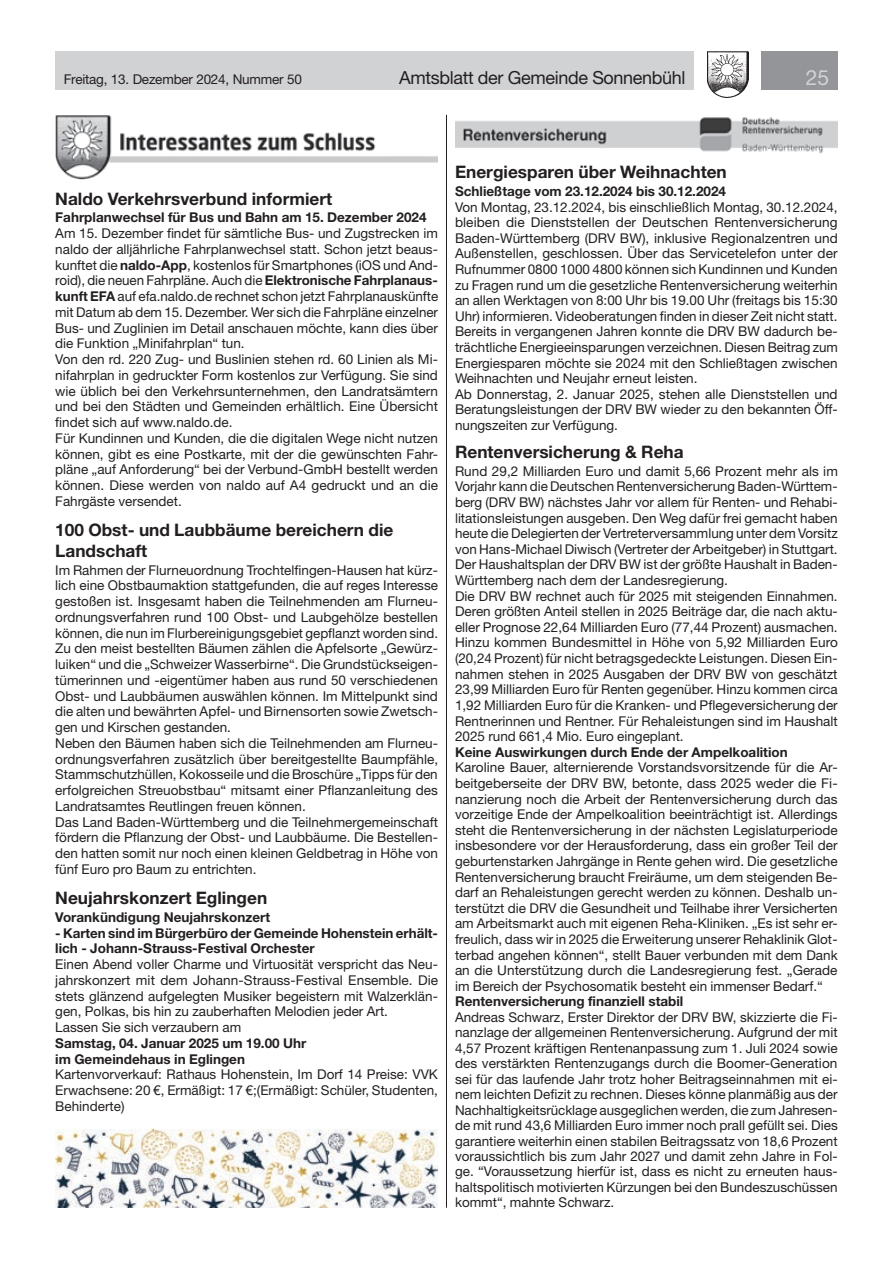
<style>
.page{position:relative;width:893px;height:1263px;background:#fff}
.page>*{position:absolute;margin:0;border:0;box-sizing:border-box;transform-origin:0 0}
.t1{font:21px "Helvetica Neue LT Std";color:#d1d2d4}
.t2{font:18px "Helvetica Neue LT Std";letter-spacing:-.02em;color:#231f20}
.t3{font:700 17.25px/20.5px "Helvetica Neue LT Std";color:#231f20}
.t4{font:13.5px/15.6px "Helvetica Neue LT Std";color:#231f20}
.t5{font:700 13.5px/15.8px "Helvetica Neue LT Std";color:#231f20}
.s1{font-weight:700}
</style>
<div class="page">
<div style="left:55px;top:51px;width:639px;height:38px;background:#d1d2d4"></div>
<div style="left:761px;top:51px;width:77px;height:38px;background:#939598"></div>
<img style="left:707px;top:51px;width:41px;height:47px">
<img style="left:55px;top:115px;width:383px;height:65px">
<img style="left:455px;top:117px;width:383px;height:37px">
<hr style="left:446px;top:115px;width:1px;height:1093px;background:#231f20">
<img style="left:55px;top:1130px;width:383px;height:78px">
<p class="t4" style="left:64px;top:71px;width:240px">Freitag, 13. Dezember 2024, Nummer 50</p>
<h2 class="t2" style="left:399px;top:67px;width:288px">Amtsblatt der Gemeinde Sonnenbühl</h2>
<h1 class="t1" style="left:806px;top:65px;width:25px">25</h1>
<p class="t3" style="left:55px;top:188px;width:278px">Naldo Verkehrsverbund informiert</p>
<p class="t5" style="left:55px;top:209px;width:373px">Fahrplanwechsel für Bus und Bahn am 15. Dezember 2024</p>
<p class="t4" style="left:55px;top:225px;width:384px">Am 15. Dezember findet für sämtliche Bus- und Zugstrecken im naldo der alljährliche Fahrplanwechsel statt. Schon jetzt beaus&shy;kunftet die <span class="s1">naldo-App</span>, kostenlos für Smartphones (iOS und And&shy;roid), die neuen Fahrpläne. Auch die <span class="s1">Elektronische Fahrplanaus&shy;kunft EFA</span> auf efa.naldo.de rechnet schon jetzt Fahrplanauskünfte mit Datum ab dem 15. Dezember. Wer sich die Fahrpläne einzelner Bus- und Zuglinien im Detail anschauen möchte, kann dies über die Funktion „Minifahrplan“ tun.<br>Von den rd. 220 Zug- und Buslinien stehen rd. 60 Linien als Mi&shy;nifahrplan in gedruckter Form kostenlos zur Verfügung. Sie sind wie üblich bei den Verkehrsunternehmen, den Landratsämtern und bei den Städten und Gemeinden erhältlich. Eine Übersicht findet sich auf www.naldo.de.<br>Für Kundinnen und Kunden, die die digitalen Wege nicht nutzen können, gibt es eine Postkarte, mit der die gewünschten Fahr&shy;pläne „auf Anforderung“ bei der Verbund-GmbH bestellt werden können. Diese werden von naldo auf A4 gedruckt und an die Fahrgäste versendet.</p>
<p class="t3" style="left:55px;top:519px;width:340px">100 Obst- und Laubbäume bereichern die<br>Landschaft</p>
<p class="t4" style="left:55px;top:562px;width:384px">Im Rahmen der Flurneuordnung Trochtelfingen-Hausen hat kürz&shy;lich eine Obstbaumaktion stattgefunden, die auf reges Interesse gestoßen ist. Insgesamt haben die Teilnehmenden am Flurneu&shy;ordnungsverfahren rund 100 Obst- und Laubgehölze bestellen können, die nun im Flurbereinigungsgebiet gepflanzt worden sind.<br>Zu den meist bestellten Bäumen zählen die Apfelsorte „Gewürz&shy;luiken“ und die „Schweizer Wasserbirne“. Die Grundstückseigen&shy;tümerinnen und -eigentümer haben aus rund 50 verschiedenen Obst- und Laubbäumen auswählen können. Im Mittelpunkt sind die alten und bewährten Apfel- und Birnensorten sowie Zwetsch&shy;gen und Kirschen gestanden.<br>Neben den Bäumen haben sich die Teilnehmenden am Flurneu&shy;ordnungsverfahren zusätzlich über bereitgestellte Baumpfähle, Stammschutzhüllen, Kokosseile und die Broschüre „Tipps für den erfolgreichen Streuobstbau“ mitsamt einer Pflanzanleitung des Landratsamtes Reutlingen freuen können.<br>Das Land Baden-Württemberg und die Teilnehmergemeinschaft fördern die Pflanzung der Obst- und Laubbäume. Die Bestellen&shy;den hatten somit nur noch einen kleinen Geldbetrag in Höhe von fünf Euro pro Baum zu entrichten.</p>
<p class="t3" style="left:55px;top:887px;width:213px">Neujahrskonzert Eglingen</p>
<p class="t5" style="left:55px;top:909px;width:216px">Vorankündigung Neujahrskonzert</p>
<p class="t5" style="left:55px;top:924px;width:384px">- Karten sind im Bürgerbüro der Gemeinde Hohenstein erhält&shy;lich - Johann-Strauss-Festival Orchester</p>
<p class="t4" style="left:55px;top:956px;width:384px">Einen Abend voller Charme und Virtuosität verspricht das Neu&shy;jahrskonzert mit dem Johann-Strauss-Festival Ensemble. Die stets glänzend aufgelegten Musiker begeistern mit Walzerklän&shy;gen, Polkas, bis hin zu zauberhaften Melodien jeder Art.<br>Lassen Sie sich verzaubern am</p>
<p class="t5" style="left:55px;top:1035px;width:253px">Samstag, 04. Januar 2025 um 19.00 Uhr im Gemeindehaus in Eglingen</p>
<p class="t4" style="left:55px;top:1066px;width:384px;text-align:justify">Kartenvorverkauf: Rathaus Hohenstein, Im Dorf 14 Preise: VVK Erwachsene: 20 €, Ermäßigt: 17 €;(Ermäßigt: Schüler, Studenten, Behinderte)</p>
<p class="t3" style="left:455px;top:161px;width:273px">Energiesparen über Weihnachten</p>
<p class="t5" style="left:455px;top:183px;width:273px">Schließtage vom 23.12.2024 bis 30.12.2024</p>
<p class="t4" style="left:455px;top:199px;width:384px">Von Montag, 23.12.2024, bis einschließlich Montag, 30.12.2024, bleiben die Dienststellen der Deutschen Rentenversicherung Baden-Württemberg (DRV BW), inklusive Regionalzentren und Außenstellen, geschlossen. Über das Servicetelefon unter der Rufnummer 0800 1000 4800 können sich Kundinnen und Kunden zu Fragen rund um die gesetzliche Rentenversicherung weiterhin an allen Werktagen von 8:00 Uhr bis 19.00 Uhr (freitags bis 15:30<br>Uhr) informieren. Videoberatungen finden in dieser Zeit nicht statt.<br>Bereits in vergangenen Jahren konnte die DRV BW dadurch be&shy;trächtliche Energieeinsparungen verzeichnen. Diesen Beitrag zum Energiesparen möchte sie 2024 mit den Schließtagen zwischen Weihnachten und Neujahr erneut leisten.<br>Ab Donnerstag, 2. Januar 2025, stehen alle Dienststellen und Beratungsleistungen der DRV BW wieder zu den bekannten Öff&shy;nungszeiten zur Verfügung.</p>
<p class="t3" style="left:455px;top:441px;width:230px">Rentenversicherung &amp; Reha</p>
<p class="t4" style="left:455px;top:463px;width:384px">Rund 29,2 Milliarden Euro und damit 5,66 Prozent mehr als im Vorjahr kann die Deutschen Rentenversicherung Baden-Württem&shy;berg (DRV BW) nächstes Jahr vor allem für Renten- und Rehabi&shy;litationsleistungen ausgeben. Den Weg dafür frei gemacht haben heute die Delegierten der Vertreterversammlung unter dem Vorsitz von Hans-Michael Diwisch (Vertreter der Arbeitgeber) in Stuttgart.<br>Der Haushaltsplan der DRV BW ist der größte Haushalt in Baden-Württemberg nach dem der Landesregierung.<br>Die DRV BW rechnet auch für 2025 mit steigenden Einnahmen.<br>Deren größten Anteil stellen in 2025 Beiträge dar, die nach aktu&shy;eller Prognose 22,64 Milliarden Euro (77,44 Prozent) ausmachen.<br>Hinzu kommen Bundesmittel in Höhe von 5,92 Milliarden Euro (20,24 Prozent) für nicht betragsgedeckte Leistungen. Diesen Ein&shy;nahmen stehen in 2025 Ausgaben der DRV BW von geschätzt 23,99 Milliarden Euro für Renten gegenüber. Hinzu kommen circa 1,92 Milliarden Euro für die Kranken- und Pflegeversicherung der Rentnerinnen und Rentner. Für Rehaleistungen sind im Haushalt 2025 rund 661,4 Mio. Euro eingeplant.</p>
<p class="t5" style="left:455px;top:744px;width:334px">Keine Auswirkungen durch Ende der Ampelkoalition</p>
<p class="t4" style="left:455px;top:759px;width:384px;text-align:justify">Karoline Bauer, alternierende Vorstandsvorsitzende für die Ar&shy;beitgeberseite der DRV BW, betonte, dass 2025 weder die Fi&shy;nanzierung noch die Arbeit der Rentenversicherung durch das vorzeitige Ende der Ampelkoalition beeinträchtigt ist. Allerdings steht die Rentenversicherung in der nächsten Legislaturperiode insbesondere vor der Herausforderung, dass ein großer Teil der geburtenstarken Jahrgänge in Rente gehen wird. Die gesetzliche Rentenversicherung braucht Freiräume, um dem steigenden Be&shy;darf an Rehaleistungen gerecht werden zu können. Deshalb un&shy;terstützt die DRV die Gesundheit und Teilhabe ihrer Versicherten am Arbeitsmarkt auch mit eigenen Reha-Kliniken. „Es ist sehr er&shy;freulich, dass wir in 2025 die Erweiterung unserer Rehaklinik Glot&shy;terbad angehen können“, stellt Bauer verbunden mit dem Dank an die Unterstützung durch die Landesregierung fest. „Gerade im Bereich der Psychosomatik besteht ein immenser Bedarf.“</p>
<p class="t5" style="left:455px;top:993px;width:230px">Rentenversicherung finanziell stabil</p>
<p class="t4" style="left:455px;top:1009px;width:384px;text-align:justify">Andreas Schwarz, Erster Direktor der DRV BW, skizzierte die Fi&shy;nanzlage der allgemeinen Rentenversicherung. Aufgrund der mit 4,57 Prozent kräftigen Rentenanpassung zum 1. Juli 2024 sowie des verstärkten Rentenzugangs durch die Boomer-Generation sei für das laufende Jahr trotz hoher Beitragseinnahmen mit ei&shy;nem leichten Defizit zu rechnen. Dieses könne planmäßig aus der Nachhaltigkeitsrücklage ausgeglichen werden, die zum Jahresen&shy;de mit rund 43,6 Milliarden Euro immer noch prall gefüllt sei. Dies garantiere weiterhin einen stabilen Beitragssatz von 18,6 Prozent voraussichtlich bis zum Jahr 2027 und damit zehn Jahre in Fol&shy;ge. “Voraussetzung hierfür ist, dass es nicht zu erneuten haus&shy;haltspolitisch motivierten Kürzungen bei den Bundeszuschüssen kommt“, mahnte Schwarz.</p>
</div>
